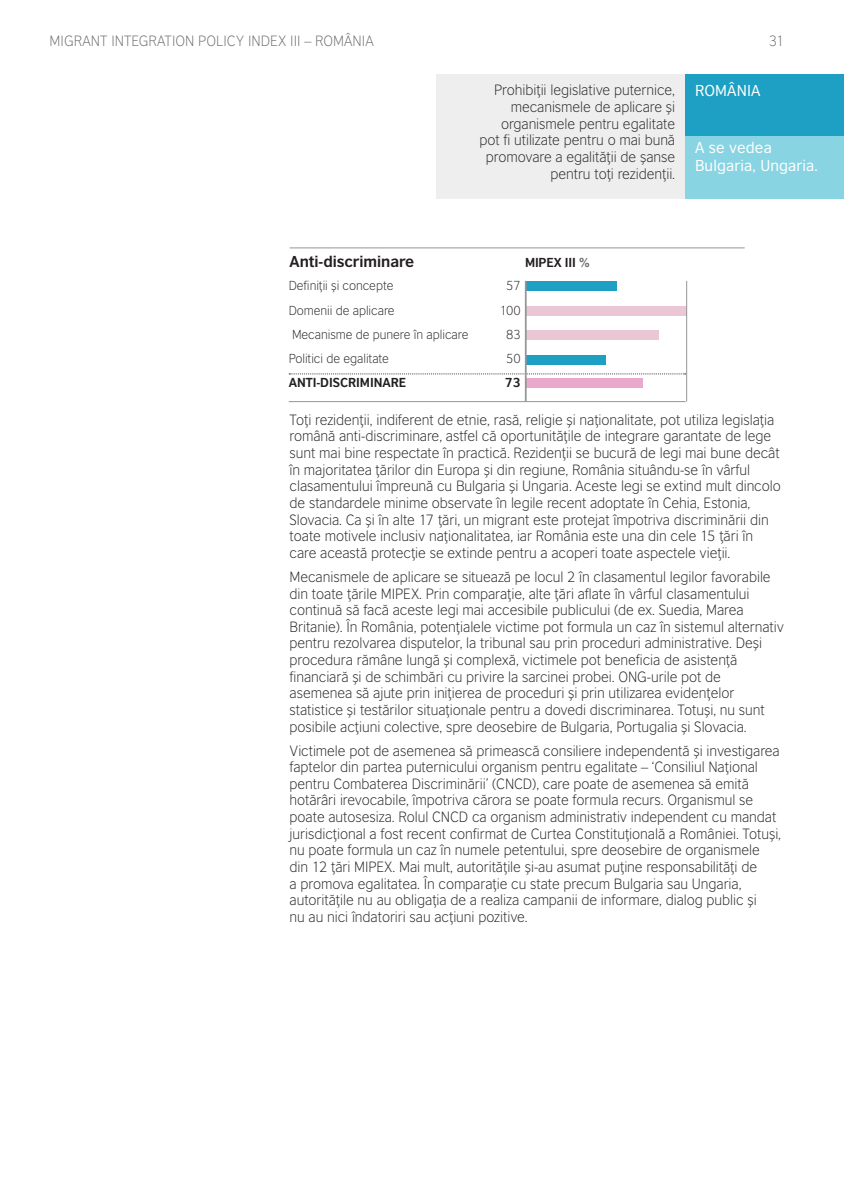
<style>
.page{position:relative;width:844px;height:1191px;background:#fff}
.page>*{position:absolute;margin:0;border:0;box-sizing:border-box;transform-origin:0 0}
.Tab_Title{font:14.88px/17.5px "British Council Sans Tur";letter-spacing:.01em;color:#fff}
.Subhead{font:700 14.88px "British Council Sans Tur";letter-spacing:-.005em;color:#231f20}
.Body_space_after{font:300 14px/16.6px "British Council Sans Tur";letter-spacing:-.005em;color:#231f20}
.Tab_Body_copy{font:300 14px/16.6px "British Council Sans Tur";letter-spacing:-.005em;color:#231f20;text-align:right}
.t1{font:300 14px "British Council Sans";color:#6c6d70}
.Strand_Bar_chart_lis{font:300 12.25px "British Council Sans Tur";letter-spacing:-.005em;color:#231f20}
.Strand_Bar_chart_lis-2{font:700 12.25px "British Council Sans";letter-spacing:-.005em;color:#231f20}
.Strand_Bar_chart_lis-3{font:700 12.25px "British Council Sans Tur";color:#231f20}
.s1{color:#6c6d70}
</style>
<div class="page">
<div style="left:436px;top:74px;width:249px;height:124px;background:#eeeeef"></div>
<hr style="left:289px;top:247px;width:455px;height:1px;background:#939598">
<div style="left:525px;top:305px;width:161px;height:10px;background:#ebc6d5"></div>
<div style="left:525px;top:329px;width:133px;height:10px;background:#ebc6d5"></div>
<div style="left:525px;top:354px;width:80px;height:10px;background:#1da0c3"></div>
<div style="left:525px;top:378px;width:117px;height:10px;background:#e9a9cc"></div>
<div style="left:525px;top:281px;width:91px;height:10px;background:#1da0c3"></div>
<hr style="left:289px;top:401px;width:396px;height:1px;background:#939598">
<svg style="left:289px;top:373px;width:396px;height:1px"></svg>
<hr style="left:686px;top:281px;width:1px;height:120px;background:#939598">
<hr style="left:524px;top:281px;width:2px;height:120px;background:#939598">
<div style="left:685px;top:74px;width:158px;height:62px;background:#1da0c3"></div>
<div style="left:685px;top:136px;width:158px;height:62px;background:#88d4e2"></div>
<p class="t1" style="left:50px;top:33px;width:325px">MIGRANT INTEGRATION POLICY INDEX III – ROMÂNIA</p>
<p class="t1" style="left:768px;top:33px;width:17px">31</p>
<p class="Tab_Title" style="left:694px;top:82px;width:67px">ROMÂNIA</p>
<p class="Tab_Body_copy" style="left:479px;top:82px;width:197px">Prohibiţii legislative puternice, mecanismele de aplicare și organismele pentru egalitate pot fi utilizate pentru o mai bună promovare a egalităţii de șanse pentru toţi rezidenţii.</p>
<p class="Tab_Title" style="left:694px;top:139px;width:124px">A se vedea<br>Bulgaria, Ungaria.</p>
<p class="Subhead" style="left:289px;top:252px;width:126px">Anti-discriminare</p>
<p class="Strand_Bar_chart_lis" style="left:289px;top:279px;width:106px">Definiţii și concepte</p>
<p class="Strand_Bar_chart_lis" style="left:289px;top:303px;width:107px">Domenii de aplicare</p>
<p class="Strand_Bar_chart_lis" style="left:292px;top:327px;width:178px">Mecanisme de punere în aplicare</p>
<p class="Strand_Bar_chart_lis" style="left:289px;top:351px;width:102px">Politici de egalitate</p>
<p class="Strand_Bar_chart_lis-2" style="left:289px;top:375px;width:119px">ANTI-DISCRIMINARE</p>
<p class="Strand_Bar_chart_lis-2" style="left:525px;top:255px;width:66px">MIPEX III <span class="s1">%</span></p>
<p class="Strand_Bar_chart_lis" style="left:506px;top:279px;width:16px">57</p>
<p class="Strand_Bar_chart_lis" style="left:499px;top:303px;width:22px">100</p>
<p class="Strand_Bar_chart_lis" style="left:506px;top:327px;width:16px">83</p>
<p class="Strand_Bar_chart_lis" style="left:506px;top:351px;width:16px">50</p>
<p class="Strand_Bar_chart_lis-3" style="left:505px;top:375px;width:17px">73</p>
<p class="Body_space_after" style="left:289px;top:411px;width:492px">Toţi rezidenţii, indiferent de etnie, rasă, religie și naţionalitate, pot utiliza legislaţia română anti-discriminare, astfel că oportunităţile de integrare garantate de lege sunt mai bine respectate în practică. Rezidenţii se bucură de legi mai bune decât în majoritatea ţărilor din Europa și din regiune, România situându-se în vârful clasamentului împreună cu Bulgaria și Ungaria. Aceste legi se extind mult dincolo de standardele minime observate în legile recent adoptate în Cehia, Estonia, Slovacia. Ca și în alte 17 ţări, un migrant este protejat împotriva discriminării din toate motivele inclusiv naţionalitatea, iar România este una din cele 15 ţări în care această protecţie se extinde pentru a acoperi toate aspectele vieţii.</p>
<p class="Body_space_after" style="left:289px;top:568px;width:496px">Mecanismele de aplicare se situează pe locul 2 în clasamentul legilor favorabile din toate ţările MIPEX. Prin comparaţie, alte ţări aflate în vârful clasamentului continuă să facă aceste legi mai accesibile publicului (de ex. Suedia, Marea Britanie). În România, potenţialele victime pot formula un caz în sistemul alternativ pentru rezolvarea disputelor, la tribunal sau prin proceduri administrative. Deși procedura rămâne lungă și complexă, victimele pot beneficia de asistenţă financiară și de schimbări cu privire la sarcinei probei. ONG-urile pot de asemenea să ajute prin iniţierea de proceduri și prin utilizarea evidenţelor statistice și testărilor situaţionale pentru a dovedi discriminarea. Totuși, nu sunt posibile acţiuni colective, spre deosebire de Bulgaria, Portugalia și Slovacia.</p>
<p class="Body_space_after" style="left:289px;top:742px;width:493px">Victimele pot de asemenea să primească consiliere independentă și investigarea faptelor din partea puternicului organism pentru egalitate – ‘Consiliul Naţional pentru Combaterea Discriminării’ (CNCD), care poate de asemenea să emită hotărâri irevocabile, împotriva cărora se poate formula recurs. Organismul se poate autosesiza. Rolul CNCD ca organism administrativ independent cu mandat jurisdicţional a fost recent confirmat de Curtea Constituţională a României. Totuși, nu poate formula un caz în numele petentului, spre deosebire de organismele din 12 ţări MIPEX. Mai mult, autorităţile și-au asumat puţine responsabilităţi de<br>a promova egalitatea. În comparaţie cu state precum Bulgaria sau Ungaria, autorităţile nu au obligaţia de a realiza campanii de informare, dialog public și<br>nu au nici îndatoriri sau acţiuni pozitive.</p>
</div>
